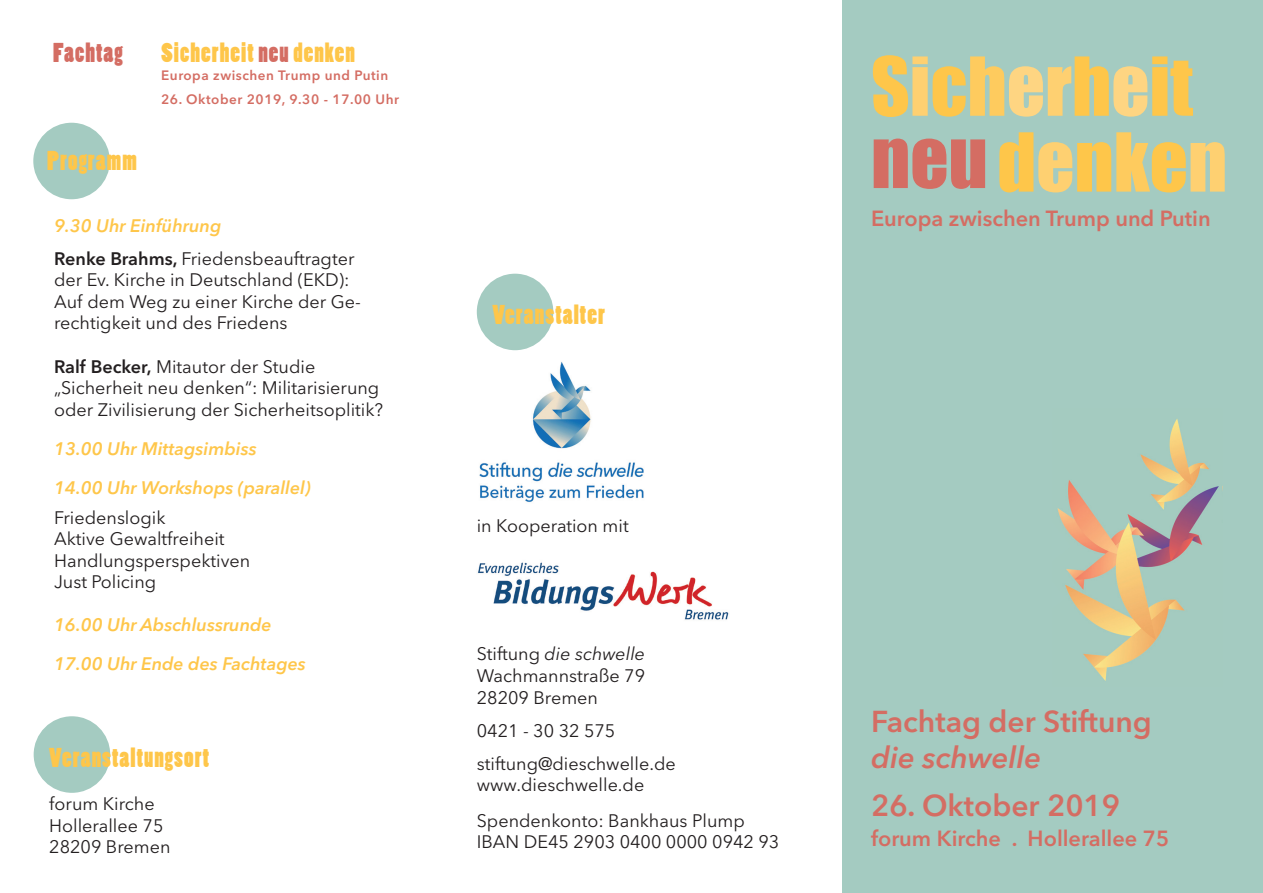
<style>
.page{position:relative;width:1263px;height:893px;background:#fff}
.page>*{position:absolute;margin:0;border:0;box-sizing:border-box;transform-origin:0 0}
.t1{font:75px "Impact";color:#fec64a}
.t2{font:75px "Impact";color:#d46d63}
.t3{font:600 30px/36px "Avenir Next LT Pro";color:#d46d63}
.t4{font:25.5px "Poplar Std";letter-spacing:.04em;color:#fec64a}
.t5{font:25.5px "Poplar Std";letter-spacing:.04em;color:#d46d63}
.t6{font:600 21.75px "Avenir Next LT Pro";color:#d46d63}
.t7{font:18px/21.6px "Avenir Next LT Pro";color:#231f20}
.t8{font:italic 600 18px "Avenir Next LT Pro";color:#fec64a}
.t9{font:600 13.5px "Avenir Next LT Pro";letter-spacing:.04em;color:#d46d63}
.s1{color:#d46d63}
.s2{font-weight:600}
.s3{font-style:italic}
.s4{color:#fed071}
.s5{color:#fecb5e}
.s6{color:#fed582}
</style>
<div class="page">
<div style="left:842px;top:0;width:421px;height:893px;background:#a4cbc1"></div>
<div style="left:34px;top:716px;width:76px;height:77px;background:#a4cbc1;border-radius:50%"></div>
<img style="left:479px;top:362px;width:165px;height:140px">
<div style="left:33px;top:123px;width:77px;height:76px;background:#a4cbc1;border-radius:50%"></div>
<img style="left:477px;top:562px;width:252px;height:58px">
<div style="left:477px;top:274px;width:76px;height:76px;background:#a4cbc1;border-radius:50%"></div>
<img style="left:1057px;top:419px;width:166px;height:262px">
<svg style="left:1057px;top:513px;width:15px;height:109px"></svg>
<p class="t5" style="left:53px;top:39px;width:71px">Fachtag</p>
<p class="t4" style="left:161px;top:39px;width:195px">Sicherheit <span class="s1">neu</span> denken</p>
<p class="t9" style="left:161px;top:67px;width:229px">Europa zwischen Trump und Putin</p>
<p class="t9" style="left:161px;top:91px;width:239px">26. Oktober 2019, 9.30 - 17.00 Uhr</p>
<p class="t4" style="left:47px;top:146px;width:91px">Programm</p>
<p class="t8" style="left:54px;top:215px;width:169px">9.30 Uhr Einführung</p>
<p class="t7" style="left:54px;top:247px;width:308px"><span class="s2">Renke Brahms,</span> Friedensbeauftragter der Ev. Kirche in Deutschland (EKD):<br>Auf dem Weg zu einer Kirche der Ge&shy;rechtigkeit und des Friedens</p>
<p class="t7" style="left:54px;top:355px;width:331px"><span class="s2">Ralf Becker,</span> Mitautor der Studie „Sicherheit neu denken“: Militarisierung oder Zivilisierung der Sicherheitsoplitik?</p>
<p class="t8" style="left:54px;top:438px;width:204px">13.00 Uhr Mittagsimbiss</p>
<p class="t8" style="left:54px;top:477px;width:258px">14.00 Uhr Workshops (parallel)</p>
<p class="t7" style="left:54px;top:507px;width:198px">Friedenslogik<br>Aktive Gewaltfreiheit<br>Handlungsperspektiven<br>Just Policing</p>
<p class="t8" style="left:54px;top:614px;width:219px">16.00 Uhr Abschlussrunde</p>
<p class="t8" style="left:54px;top:653px;width:253px">17.00 Uhr Ende des Fachtages</p>
<p class="t4" style="left:49px;top:743px;width:161px">Veranstaltungsort</p>
<p class="t7" style="left:49px;top:793px;width:107px">forum Kirche</p>
<p class="t7" style="left:49px;top:815px;width:116px">Hollerallee 75</p>
<p class="t7" style="left:49px;top:836px;width:123px">28209 Bremen</p>
<p class="t4" style="left:492px;top:301px;width:114px">Veranstalter</p>
<p class="t7" style="left:477px;top:515px;width:153px">in Kooperation mit</p>
<p class="t7" style="left:477px;top:643px;width:170px;text-align:justify">Stiftung <span class="s3">die schwelle </span>Wachmannstraße 79<br>28209 Bremen</p>
<p class="t7" style="left:477px;top:720px;width:140px">0421 - 30 32 575</p>
<p class="t7" style="left:477px;top:752px;width:200px">stiftung@dieschwelle.de www.dieschwelle.de</p>
<p class="t7" style="left:477px;top:810px;width:304px">Spendenkonto: Bankhaus Plump<br>IBAN DE45 2903 0400 0000 0942 93</p>
<p class="t1" style="left:871px;top:28px;width:323px">S<span class="s4">i</span>c<span class="s5">h</span><span class="s6">e</span><span class="s4">r</span>h<span class="s6">e</span>it</p>
<p class="t1" style="left:997px;top:104px;width:231px">d<span class="s4">e</span>n<span class="s5">k</span>e<span class="s4">n</span></p>
<p class="t2" style="left:871px;top:100px;width:118px">neu</p>
<p class="t6" style="left:871px;top:205px;width:341px">Europa zwischen Trump und Putin</p>
<p class="t3" style="left:871px;top:703px;width:282px">Fachtag der Stiftung <span class="s3">die schwelle</span></p>
<p class="t3" style="left:871px;top:787px;width:251px">26. Oktober 2019</p>
<p class="t6" style="left:871px;top:825px;width:300px">forum Kirche . Hollerallee 75</p>
</div>
